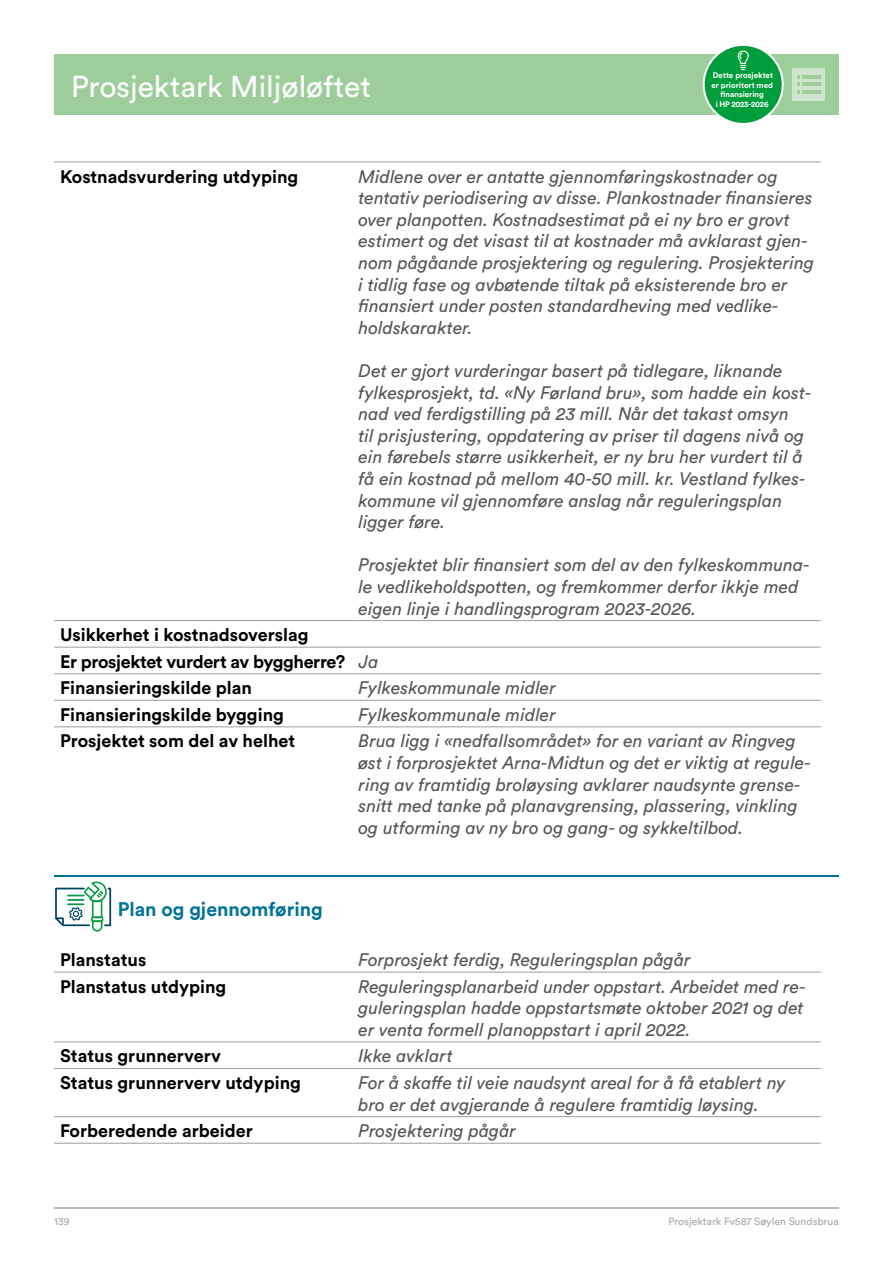
<style>
.page{position:relative;width:893px;height:1263px;background:#fff}
.page>*{position:absolute;margin:0;border:0;box-sizing:border-box;transform-origin:0 0}
.t1{font:30px "Circular Std";color:#fff}
.ML_-_Overskrift_H2{font:700 19.5px "Circular Std";color:#007298}
.ML_-_Brød_1{font:italic 18px/21.6px "Circular Std";color:#575756}
.ML_-_Overskrift_H3{font:700 18px "Circular Std";color:#000}
.ML_-_Overskrift_H3-2{font:700 18px "Circular Std";letter-spacing:-.02em;color:#000}
.ML_-_Brød_1-2{font:10.5px "Circular Std";color:#a8a8a7}
.t2{font:700 7.95px/9.6px "Circular Std";color:#fff;text-align:center}
</style>
<div class="page">
<hr style="left:54px;top:1208px;width:785px;height:1px;background:#bcbcbc">
<div style="left:54px;top:54px;width:785px;height:61px;background:#9ccd9a"></div>
<div style="left:704px;top:45px;width:79px;height:79px;background:#009d3d;border-radius:50%"></div>
<div style="left:703px;top:44px;width:81px;height:81px;border:2px solid #fff;border-radius:50%"></div>
<svg style="left:738px;top:51px;width:11px;height:19px"></svg>
<div style="left:793px;top:68px;width:32px;height:33px;background:#cee6cd"></div>
<hr style="left:802px;top:76px;width:18px;height:3px;background:#9ccd9a">
<hr style="left:802px;top:83px;width:18px;height:3px;background:#9ccd9a">
<hr style="left:802px;top:90px;width:18px;height:3px;background:#9ccd9a">
<svg style="left:797px;top:76px;width:3px;height:17px"></svg>
<hr style="left:54px;top:162px;width:299px;height:1px;background:#9d9d9c">
<hr style="left:353px;top:162px;width:468px;height:1px;background:#9d9d9c">
<hr style="left:54px;top:620px;width:299px;height:1px;background:#9d9d9c">
<hr style="left:353px;top:620px;width:468px;height:1px;background:#9d9d9c">
<hr style="left:54px;top:647px;width:299px;height:1px;background:#9d9d9c">
<hr style="left:353px;top:647px;width:468px;height:1px;background:#9d9d9c">
<hr style="left:54px;top:673px;width:299px;height:1px;background:#9d9d9c">
<hr style="left:353px;top:673px;width:468px;height:1px;background:#9d9d9c">
<hr style="left:54px;top:700px;width:299px;height:1px;background:#9d9d9c">
<hr style="left:353px;top:700px;width:468px;height:1px;background:#9d9d9c">
<hr style="left:54px;top:726px;width:299px;height:1px;background:#9d9d9c">
<hr style="left:353px;top:726px;width:468px;height:1px;background:#9d9d9c">
<hr style="left:54px;top:876px;width:785px;height:1px;background:#007298">
<svg style="left:55px;top:881px;width:57px;height:50px"></svg>
<hr style="left:54px;top:1143px;width:299px;height:1px;background:#9d9d9c">
<hr style="left:353px;top:1143px;width:468px;height:1px;background:#9d9d9c">
<hr style="left:54px;top:972px;width:299px;height:1px;background:#9d9d9c">
<hr style="left:353px;top:972px;width:468px;height:1px;background:#9d9d9c">
<hr style="left:54px;top:1041px;width:299px;height:1px;background:#9d9d9c">
<hr style="left:353px;top:1041px;width:468px;height:1px;background:#9d9d9c">
<hr style="left:54px;top:1068px;width:299px;height:1px;background:#9d9d9c">
<hr style="left:353px;top:1068px;width:468px;height:1px;background:#9d9d9c">
<hr style="left:54px;top:1116px;width:299px;height:1px;background:#9d9d9c">
<hr style="left:353px;top:1116px;width:468px;height:1px;background:#9d9d9c">
<h1 class="t1" style="left:71px;top:68px;width:302px">Prosjektark Miljøløftet</h1>
<p class="t2" style="left:711px;top:70px;width:63px">Dette prosjektet er prioritert med finansiering<br>i HP 2023-2026</p>
<h3 class="ML_-_Overskrift_H3" style="left:60px;top:165px;width:240px">Kostnadsvurdering utdyping</h3>
<p class="ML_-_Brød_1" style="left:359px;top:165px;width:457px">Midlene over er antatte gjennomføringskostnader og tentativ periodisering av disse. Plankostnader finansieres over planpotten. Kostnadsestimat på ei ny bro er grovt estimert og det visast til at kostnader må avklarast gjen&shy;nom pågåande prosjektering og regulering. Prosjektering i tidlig fase og avbøtende tiltak på eksisterende bro er finansiert under posten standardheving med vedlike&shy;holdskarakter.</p>
<p class="ML_-_Brød_1" style="left:359px;top:360px;width:455px">Det er gjort vurderingar basert på tidlegare, liknande fylkesprosjekt, td. «Ny Førland bru», som hadde ein kost&shy;nad ved ferdigstilling på 23 mill. Når det takast omsyn<br>til prisjustering, oppdatering av priser til dagens nivå og ein førebels større usikkerheit, er ny bru her vurdert til å få ein kostnad på mellom 40-50 mill. kr. Vestland fylkes&shy;kommune vil gjennomføre anslag når reguleringsplan ligger føre.</p>
<p class="ML_-_Brød_1" style="left:359px;top:554px;width:453px">Prosjektet blir finansiert som del av den fylkeskommuna&shy;le vedlikeholdspotten, og fremkommer derfor ikkje med eigen linje i handlingsprogram 2023-2026.</p>
<h3 class="ML_-_Overskrift_H3" style="left:60px;top:623px;width:250px">Usikkerhet i kostnadsoverslag</h3>
<h3 class="ML_-_Overskrift_H3-2" style="left:60px;top:650px;width:287px">Er prosjektet vurdert av byggherre?</h3>
<p class="ML_-_Brød_1" style="left:359px;top:650px;width:21px">Ja</p>
<h3 class="ML_-_Overskrift_H3" style="left:60px;top:676px;width:194px">Finansieringskilde plan</h3>
<p class="ML_-_Brød_1" style="left:359px;top:677px;width:199px">Fylkeskommunale midler</p>
<h3 class="ML_-_Overskrift_H3" style="left:60px;top:703px;width:225px">Finansieringskilde bygging</h3>
<p class="ML_-_Brød_1" style="left:359px;top:703px;width:199px">Fylkeskommunale midler</p>
<h3 class="ML_-_Overskrift_H3" style="left:60px;top:729px;width:237px">Prosjektet som del av helhet</h3>
<p class="ML_-_Brød_1" style="left:359px;top:730px;width:454px">Brua ligg i «nedfallsområdet» for en variant av Ringveg øst i forprosjektet Arna-Midtun og det er viktig at regule&shy;ring av framtidig broløysing avklarer naudsynte grense&shy;snitt med tanke på planavgrensing, plassering, vinkling og utforming av ny bro og gang- og sykkeltilbod.</p>
<h2 class="ML_-_Overskrift_H2" style="left:118px;top:897px;width:206px">Plan og gjennomføring</h2>
<h3 class="ML_-_Overskrift_H3" style="left:60px;top:948px;width:88px">Planstatus</h3>
<p class="ML_-_Brød_1" style="left:359px;top:949px;width:334px">Forprosjekt ferdig, Reguleringsplan pågår</p>
<h3 class="ML_-_Overskrift_H3" style="left:60px;top:975px;width:168px">Planstatus utdyping</h3>
<p class="ML_-_Brød_1" style="left:359px;top:975px;width:449px;text-align:justify">Reguleringsplanarbeid under oppstart. Arbeidet med re&shy;guleringsplan hadde oppstartsmøte oktober 2021 og det er venta formell planoppstart i april 2022.</p>
<h3 class="ML_-_Overskrift_H3" style="left:60px;top:1044px;width:162px">Status grunnerverv</h3>
<p class="ML_-_Brød_1" style="left:359px;top:1045px;width:96px">Ikke avklart</p>
<h3 class="ML_-_Overskrift_H3" style="left:60px;top:1071px;width:242px">Status grunnerverv utdyping</h3>
<p class="ML_-_Brød_1" style="left:359px;top:1072px;width:428px">For å skaffe til veie naudsynt areal for å få etablert ny bro er det avgjerande å regulere framtidig løysing.</p>
<h3 class="ML_-_Overskrift_H3" style="left:60px;top:1119px;width:194px">Forberedende arbeider</h3>
<p class="ML_-_Brød_1" style="left:359px;top:1120px;width:159px">Prosjektering pågår</p>
<p class="ML_-_Brød_1-2" style="left:54px;top:1215px;width:17px">139</p>
<p class="ML_-_Brød_1-2" style="left:668px;top:1215px;width:172px">Prosjektark Fv587 Søylen Sundsbrua</p>
</div>
